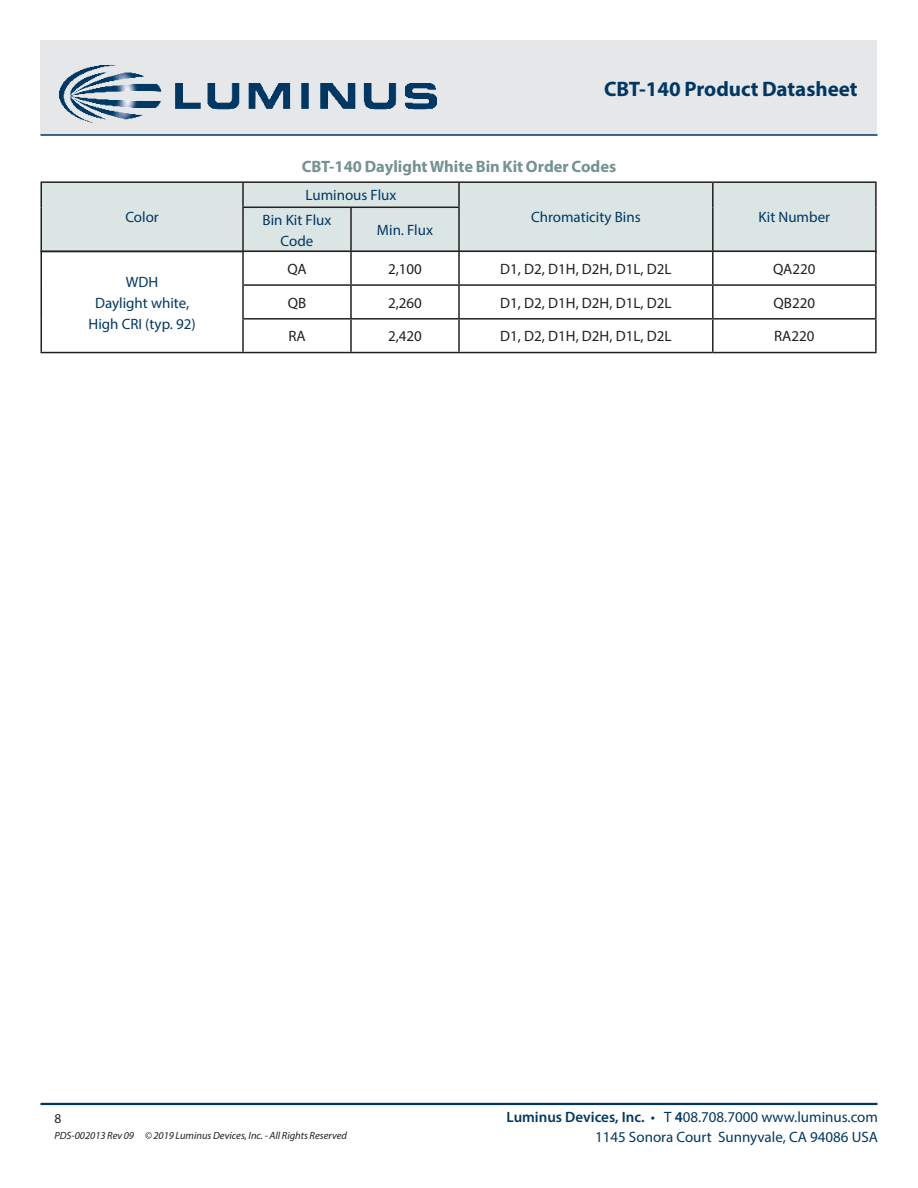
<style>
.page{position:relative;width:918px;height:1188px;background:#fff}
.page>*{position:absolute;margin:0;border:0;box-sizing:border-box;transform-origin:0 0}
.DS_Title1{font:700 21px "Myriad Pro";color:#003863}
.DS_Body{font:700 16.5px "Myriad Pro";color:#749291}
.t1{font:15px/21px "Myriad Pro";color:#003863;text-align:center}
.t2{font:15px "Myriad Pro";color:#231f20}
.t3{font:15px "Myriad Pro";color:#231f20}
.zzFooterRight2{font:13.5px "Myriad Pro";color:#231f20}
.zzFooterRight1{font:italic 10.5px "Myriad Pro";color:#231f20}
.s1{font-weight:600}
</style>
<div class="page">
<div style="left:40px;top:40px;width:838px;height:95px;background:#e6e7e9"></div>
<hr style="left:40px;top:1103px;width:838px;height:2px;background:#003863">
<hr style="left:40px;top:134px;width:838px;height:2px;background:#003863">
<div style="left:42px;top:183px;width:833px;height:68px;background:#dbe5e4"></div>
<hr style="left:40px;top:181px;width:203px;height:2px;background:#231f20">
<hr style="left:40px;top:183px;width:2px;height:24px;background:#231f20">
<hr style="left:243px;top:181px;width:108px;height:2px;background:#231f20">
<hr style="left:242px;top:183px;width:2px;height:24px;background:#231f20">
<hr style="left:351px;top:181px;width:108px;height:2px;background:#231f20">
<hr style="left:459px;top:181px;width:254px;height:2px;background:#231f20">
<hr style="left:458px;top:183px;width:2px;height:24px;background:#231f20">
<hr style="left:40px;top:207px;width:2px;height:44px;background:#231f20">
<hr style="left:242px;top:207px;width:109px;height:1px;background:#231f20">
<hr style="left:242px;top:208px;width:2px;height:43px;background:#231f20">
<hr style="left:351px;top:207px;width:109px;height:1px;background:#231f20">
<hr style="left:350px;top:208px;width:2px;height:43px;background:#231f20">
<hr style="left:458px;top:208px;width:2px;height:43px;background:#231f20">
<hr style="left:713px;top:181px;width:164px;height:2px;background:#231f20">
<hr style="left:712px;top:183px;width:2px;height:24px;background:#231f20">
<hr style="left:875px;top:183px;width:2px;height:24px;background:#231f20">
<hr style="left:712px;top:207px;width:2px;height:44px;background:#231f20">
<hr style="left:875px;top:207px;width:2px;height:44px;background:#231f20">
<svg style="left:244px;top:252px;width:631px;height:100px"></svg>
<hr style="left:40px;top:252px;width:2px;height:33px;background:#231f20">
<hr style="left:242px;top:252px;width:2px;height:32px;background:#231f20">
<hr style="left:350px;top:252px;width:2px;height:32px;background:#231f20">
<hr style="left:458px;top:252px;width:2px;height:32px;background:#231f20">
<hr style="left:712px;top:252px;width:2px;height:32px;background:#231f20">
<hr style="left:875px;top:252px;width:2px;height:32px;background:#231f20">
<hr style="left:40px;top:285px;width:2px;height:34px;background:#231f20">
<hr style="left:242px;top:286px;width:2px;height:32px;background:#231f20">
<hr style="left:350px;top:286px;width:2px;height:32px;background:#231f20">
<hr style="left:458px;top:286px;width:2px;height:32px;background:#231f20">
<hr style="left:712px;top:286px;width:2px;height:32px;background:#231f20">
<hr style="left:875px;top:286px;width:2px;height:32px;background:#231f20">
<hr style="left:40px;top:319px;width:2px;height:33px;background:#231f20">
<hr style="left:242px;top:320px;width:2px;height:32px;background:#231f20">
<hr style="left:350px;top:320px;width:2px;height:32px;background:#231f20">
<hr style="left:458px;top:320px;width:2px;height:32px;background:#231f20">
<hr style="left:712px;top:320px;width:2px;height:32px;background:#231f20">
<hr style="left:875px;top:320px;width:2px;height:32px;background:#231f20">
<hr style="left:40px;top:251px;width:203px;height:1px;background:#231f20">
<hr style="left:243px;top:251px;width:108px;height:1px;background:#231f20">
<hr style="left:351px;top:251px;width:108px;height:1px;background:#231f20">
<hr style="left:459px;top:251px;width:254px;height:1px;background:#231f20">
<hr style="left:242px;top:284px;width:109px;height:2px;background:#231f20">
<hr style="left:351px;top:284px;width:108px;height:2px;background:#231f20">
<hr style="left:459px;top:284px;width:254px;height:2px;background:#231f20">
<hr style="left:242px;top:318px;width:109px;height:2px;background:#231f20">
<hr style="left:351px;top:318px;width:108px;height:2px;background:#231f20">
<hr style="left:459px;top:318px;width:254px;height:2px;background:#231f20">
<hr style="left:40px;top:352px;width:203px;height:1px;background:#231f20">
<hr style="left:243px;top:352px;width:108px;height:1px;background:#231f20">
<hr style="left:351px;top:352px;width:108px;height:1px;background:#231f20">
<hr style="left:459px;top:352px;width:254px;height:1px;background:#231f20">
<hr style="left:713px;top:251px;width:164px;height:1px;background:#231f20">
<hr style="left:713px;top:284px;width:164px;height:2px;background:#231f20">
<hr style="left:713px;top:318px;width:164px;height:2px;background:#231f20">
<hr style="left:713px;top:352px;width:164px;height:1px;background:#231f20">
<img style="left:59px;top:65px;width:378px;height:59px">
<p class="DS_Title1" style="left:604px;top:75px;width:255px">CBT-140 Product Datasheet</p>
<p class="t1" style="left:125px;top:207px;width:35px">Color</p>
<p class="t1" style="left:126px;top:271px;width:34px">WDH</p>
<p class="t1" style="left:88px;top:292px;width:109px">Daylight white,<br>High CRI (typ. 92)</p>
<p class="DS_Body" style="left:302px;top:156px;width:316px">CBT-140 Daylight White Bin Kit Order Codes</p>
<p class="t1" style="left:306px;top:185px;width:92px">Luminous Flux</p>
<p class="t1" style="left:263px;top:209px;width:70px">Bin Kit Flux</p>
<p class="t1" style="left:531px;top:207px;width:111px">Chromaticity Bins</p>
<p class="t1" style="left:759px;top:207px;width:73px">Kit Number</p>
<p class="t1" style="left:281px;top:230px;width:34px">Code</p>
<p class="t1" style="left:377px;top:219px;width:58px">Min. Flux</p>
<p class="t3" style="left:287px;top:260px;width:21px">QA</p>
<p class="t3" style="left:388px;top:260px;width:35px">2,100</p>
<p class="t2" style="left:500px;top:260px;width:173px">D1, D2, D1H, D2H, D1L, D2L</p>
<p class="t3" style="left:773px;top:260px;width:44px">QA220</p>
<p class="t3" style="left:288px;top:293px;width:20px">QB</p>
<p class="t3" style="left:388px;top:293px;width:35px">2,260</p>
<p class="t2" style="left:500px;top:293px;width:173px">D1, D2, D1H, D2H, D1L, D2L</p>
<p class="t3" style="left:774px;top:293px;width:43px">QB220</p>
<p class="t3" style="left:288px;top:327px;width:19px">RA</p>
<p class="t3" style="left:388px;top:327px;width:35px">2,420</p>
<p class="t2" style="left:500px;top:327px;width:173px">D1, D2, D1H, D2H, D1L, D2L</p>
<p class="t3" style="left:774px;top:327px;width:42px">RA220</p>
<p class="zzFooterRight2" style="left:54px;top:1110px;width:8px">8</p>
<p class="zzFooterRight1" style="left:54px;top:1129px;width:294px">PDS-002013 Rev 09 © 2019 Luminus Devices, Inc. - All Rights Reserved</p>
<p class="t1" style="left:507px;top:1107px;width:373px"><span class="s1">Luminus Devices, Inc.</span> • T <span class="s1">4</span>08.708.7000 www.luminus.com</p>
<p class="t1" style="left:595px;top:1126px;width:285px">1145 Sonora Court Sunnyvale, CA 94086 USA</p>
</div>
